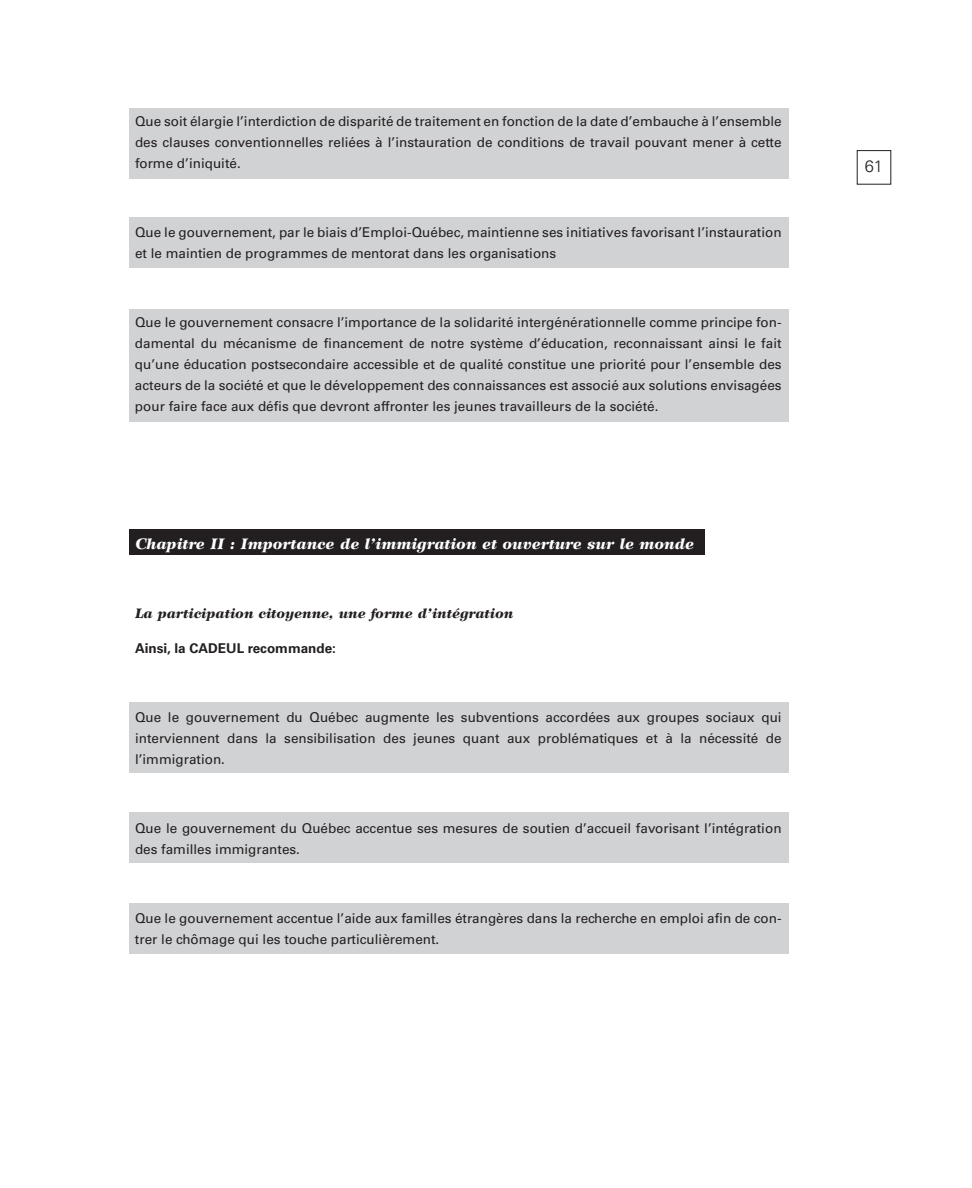
<style>
.page{position:relative;width:972px;height:1188px;background:#fff}
.page>*{position:absolute;margin:0;border:0;box-sizing:border-box;transform-origin:0 0}
.t1{font:300 16.5px "Univers";color:#231f20}
.t2{font:italic 900 15px "Wilke LT Std";color:#fff}
.t3{font:13.5px/21px "Univers";color:#231f20;text-align:justify}
.t4{font:italic 900 13.5px "Wilke LT Std";color:#231f20}
.t5{font:700 13.5px "Univers";color:#231f20}
</style>
<div class="page">
<div style="left:129px;top:702px;width:660px;height:70px;background:#d1d2d4"></div>
<div style="left:129px;top:812px;width:660px;height:51px;background:#d1d2d4"></div>
<div style="left:129px;top:903px;width:660px;height:51px;background:#d1d2d4"></div>
<div style="left:129px;top:529px;width:576px;height:26px;background:#231f20"></div>
<div style="left:129px;top:217px;width:660px;height:51px;background:#d1d2d4"></div>
<div style="left:129px;top:309px;width:660px;height:112px;background:#d1d2d4"></div>
<div style="left:129px;top:108px;width:660px;height:70px;background:#d1d2d4"></div>
<p class="t3" style="left:135px;top:111px;width:648px">Que soit élargie l’interdiction de disparité de traitement en fonction de la date d’embauche à l’ensemble des clauses conventionnelles reliées à l’instauration de conditions de travail pouvant mener à cette forme d’iniquité.</p>
<p class="t3" style="left:135px;top:222px;width:648px">Que le gouvernement, par le biais d’Emploi-Québec, maintienne ses initiatives favorisant l’instauration et le maintien de programmes de mentorat dans les organisations</p>
<p class="t3" style="left:135px;top:312px;width:648px">Que le gouvernement consacre l’importance de la solidarité intergénérationnelle comme principe fon&shy;damental du mécanisme de financement de notre système d’éducation, reconnaissant ainsi le fait qu’une éducation postsecondaire accessible et de qualité constitue une priorité pour l’ensemble des acteurs de la société et que le développement des connaissances est associé aux solutions envisagées pour faire face aux défis que devront affronter les jeunes travailleurs de la société.</p>
<p class="t2" style="left:135px;top:535px;width:560px">Chapitre II : Importance de l’immigration et ouverture sur le monde</p>
<p class="t4" style="left:135px;top:605px;width:380px">La participation citoyenne, une forme d’intégration</p>
<p class="t5" style="left:135px;top:640px;width:203px">Ainsi, la CADEUL recommande:</p>
<p class="t3" style="left:135px;top:706px;width:648px">Que le gouvernement du Québec augmente les subventions accordées aux groupes sociaux qui interviennent dans la sensibilisation des jeunes quant aux problématiques et à la nécessité de l’immigration.</p>
<p class="t3" style="left:135px;top:817px;width:648px">Que le gouvernement du Québec accentue ses mesures de soutien d’accueil favorisant l’intégration des familles immigrantes.</p>
<p class="t3" style="left:135px;top:907px;width:648px">Que le gouvernement accentue l’aide aux familles étrangères dans la recherche en emploi afin de con&shy;trer le chômage qui les touche particulièrement.</p>
<p class="t1" style="left:865px;top:156px;width:20px">61</p>
</div>
